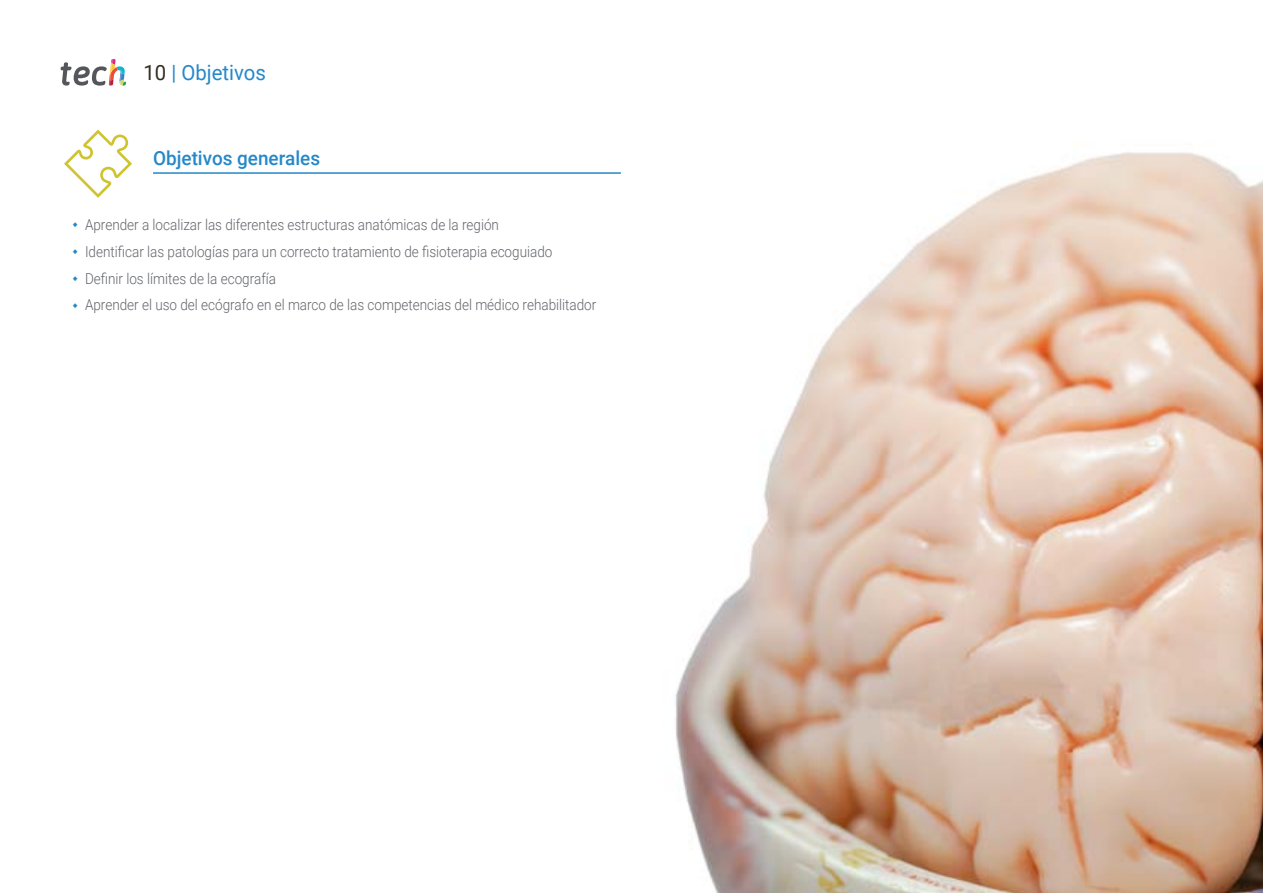
<style>
.page{position:relative;width:1263px;height:893px;background:#fff}
.page>*{position:absolute;margin:0;border:0;box-sizing:border-box;transform-origin:0 0}
.t1{font:21px "Roboto";color:#2488c9}
.t2{font:500 19.5px "Roboto";color:#2488c9}
.t3{font:300 15px/26.7px "Roboto";color:#61646a;scale:.9 1}
.s1{color:#312e20}
</style>
<div class="page">
<hr style="left:153px;top:173px;width:468px;height:1px;background:#2488c9">
<svg style="left:64px;top:130px;width:68px;height:68px"></svg>
<img style="left:675px;top:152px;width:588px;height:741px">
<svg style="left:61px;top:59px;width:65px;height:27px"></svg>
<h1 class="t1" style="left:144px;top:57px;width:124px"><span class="s1">10</span> | Objetivos</h1>
<h2 class="t2" style="left:153px;top:144px;width:169px">Objetivos generales</h2>
<p class="t3" style="left:85px;top:211px;width:570px">Aprender a localizar las diferentes estructuras anatómicas de la región<br>Identificar las patologías para un correcto tratamiento de fisioterapia ecoguiado<br>Definir los límites de la ecografía<br>Aprender el uso del ecógrafo en el marco de las competencias del médico rehabilitador</p>
</div>
